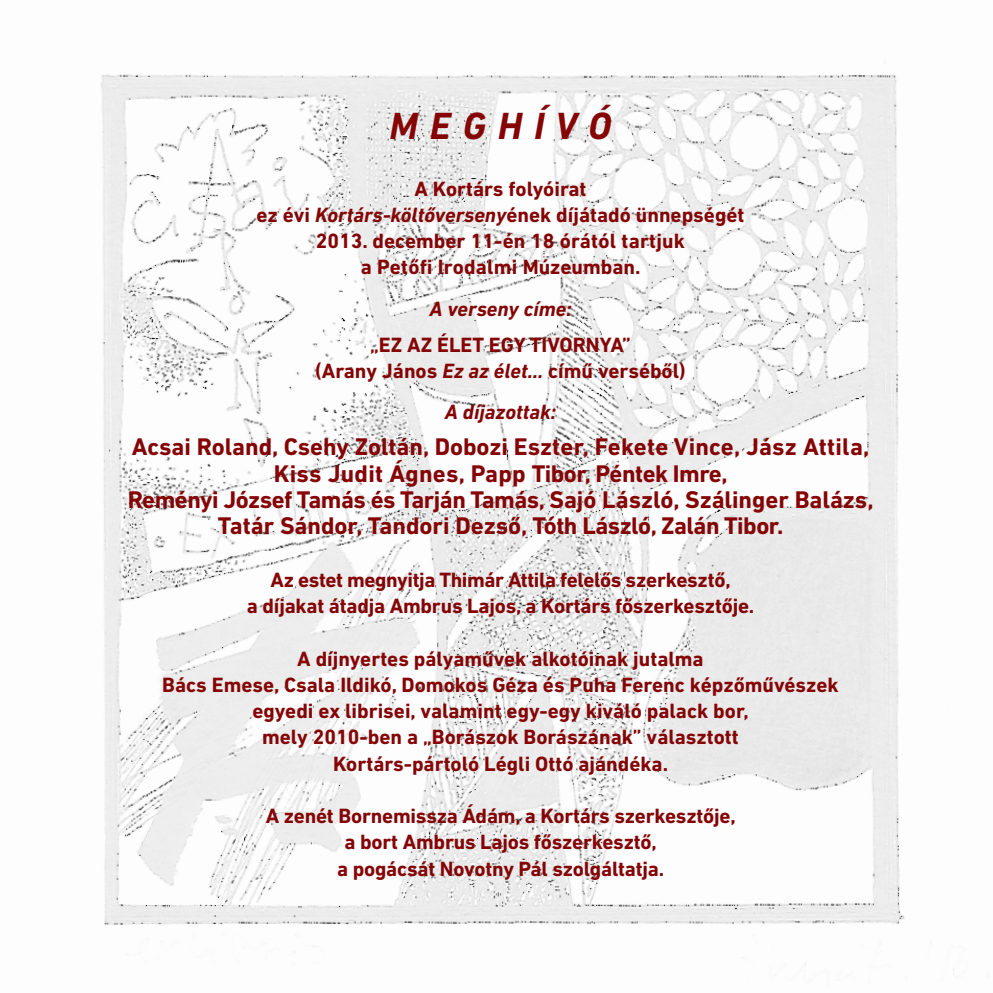
<style>
.page{position:relative;width:993px;height:993px;background:#fff}
.page>*{position:absolute;margin:0;border:0;box-sizing:border-box;transform-origin:0 0}
.t1{font:italic 700 38.5px "DIN Next LT Pro";color:#850405}
.t2{font:700 24.5px/26.2px "DIN Next LT Pro";color:#850405;text-align:center}
.t3{font:700 21px/26.2px "DIN Next LT Pro";color:#850405;text-align:center}
.t4{font:italic 700 21px "DIN Next LT Pro";color:#850405}
.s1{font-style:italic}
</style>
<div class="page">
<img style="left:100px;top:74px;width:854px;height:901px">
<h1 class="t1" style="left:389px;top:104px;width:223px">M e g h í v ó</h1>
<p class="t3" style="left:256px;top:175px;width:489px">A Kortárs folyóirat<br>ez évi <span class="s1">Kortárs-költőverseny</span>ének díjátadó ünnepségét 2013. december 11-én 18 órától tartjuk<br>a Petőfi Irodalmi Múzeumban.</p>
<p class="t4" style="left:429px;top:296px;width:143px">A verseny címe:</p>
<p class="t3" style="left:315px;top:331px;width:372px">„Ez az élet egy tivornya”<br>(Arany János <span class="s1">Ez az élet…</span> című verséből)</p>
<p class="t4" style="left:445px;top:399px;width:113px">A díjazottak:</p>
<p class="t2" style="left:128px;top:433px;width:747px">Acsai Roland, Csehy Zoltán, Dobozi Eszter, Fekete Vince, Jász Attila, Kiss Judit Ágnes, Papp Tibor, Péntek Imre,<br>Reményi József Tamás és Tarján Tamás, Sajó László, Szálinger Balázs, Tatár Sándor, Tandori Dezső, Tóth László, Zalán Tibor.</p>
<p class="t3" style="left:247px;top:566px;width:508px">Az estet megnyitja Thimár Attila felelős szerkesztő,<br>a díjakat átadja Ambrus Lajos, a Kortárs főszerkesztője.</p>
<p class="t3" style="left:162px;top:645px;width:677px">A díjnyertes pályaművek alkotóinak jutalma<br>Bács Emese, Csala Ildikó, Domokos Géza és Puha Ferenc képzőművészek egyedi ex librisei, valamint egy-egy kiváló palack bor,<br>mely 2010-ben a „Borászok Borászának” választott<br>Kortárs-pártoló Légli Ottó ajándéka.</p>
<p class="t3" style="left:265px;top:802px;width:471px">A zenét Bornemissza Ádám, a Kortárs szerkesztője, a bort Ambrus Lajos főszerkesztő,<br>a pogácsát Novotny Pál szolgáltatja.</p>
</div>
